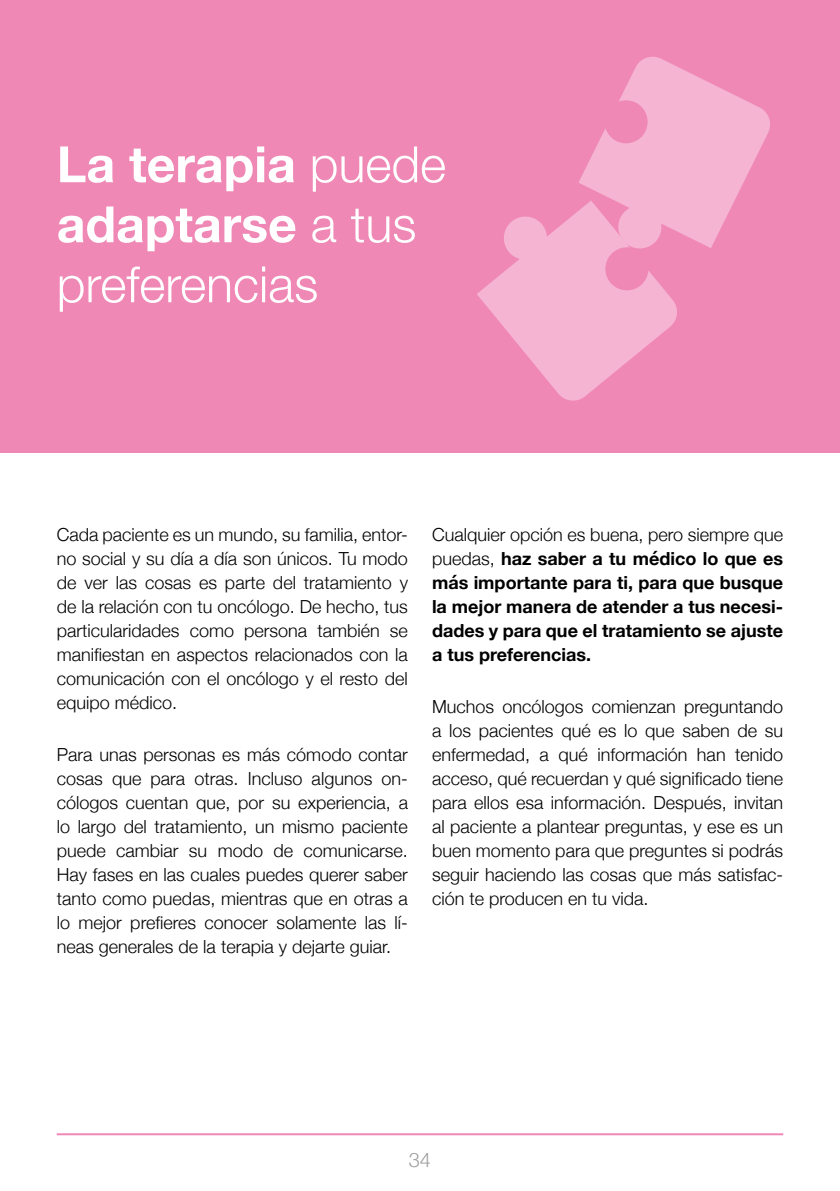
<style>
.page{position:relative;width:840px;height:1191px;background:#fff}
.page>*{position:absolute;margin:0;border:0;box-sizing:border-box;transform-origin:0 0}
.t1{font:300 50px/60px "Helvetica Neue";color:#fff}
.t2{font:300 20px "Helvetica Neue";color:#9d9d9c}
.t3{font:300 18px/24px "Helvetica Neue";color:#000;text-align:justify}
.t4{font:700 18px/24px "Helvetica Neue";color:#000;text-align:justify}
.s1{font-weight:700}
.s2{font-weight:300}
</style>
<div class="page">
<hr style="left:57px;top:1133px;width:725px;height:2px;background:#f088b6">
<div style="left:0;top:0;width:839px;height:453px;background:#f088b6"></div>
<svg style="left:477px;top:211px;width:200px;height:190px;fill:#f5b5d2"></svg>
<svg style="left:578px;top:56px;width:192px;height:195px"></svg>
<h1 class="t1" style="left:57px;top:131px;width:390px"><span class="s1">La terapia</span> puede <span class="s1">adaptarse</span> a tus preferencias</h1>
<p class="t3" style="left:57px;top:521px;width:352px">Cada paciente es un mundo, su familia, entor&shy;no social y su día a día son únicos. Tu modo de ver las cosas es parte del tratamiento y de la relación con tu oncólogo. De hecho, tus particularidades como persona también se manifiestan en aspectos relacionados con la comunicación con el oncólogo y el resto del equipo médico.</p>
<p class="t3" style="left:57px;top:741px;width:352px">Para unas personas es más cómodo contar cosas que para otras. Incluso algunos on&shy;cólogos cuentan que, por su experiencia, a lo largo del tratamiento, un mismo paciente puede cambiar su modo de comunicarse.<br>Hay fases en las cuales puedes querer saber tanto como puedas, mientras que en otras a lo mejor prefieres conocer solamente las lí&shy;neas generales de la terapia y dejarte guiar.</p>
<p class="t4" style="left:432px;top:523px;width:352px"><span class="s2">Cualquier opción es buena, pero siempre que puedas,</span> haz saber a tu médico lo que es más importante para ti, para que busque la mejor manera de atender a tus necesi&shy;dades y para que el tratamiento se ajuste a tus preferencias.</p>
<p class="t3" style="left:432px;top:693px;width:352px">Muchos oncólogos comienzan preguntando a los pacientes qué es lo que saben de su enfermedad, a qué información han tenido acceso, qué recuerdan y qué significado tiene para ellos esa información. Después, invitan al paciente a plantear preguntas, y ese es un buen momento para que preguntes si podrás seguir haciendo las cosas que más satisfac&shy;ción te producen en tu vida.</p>
<p class="t2" style="left:408px;top:1143px;width:24px">34</p>
</div>
